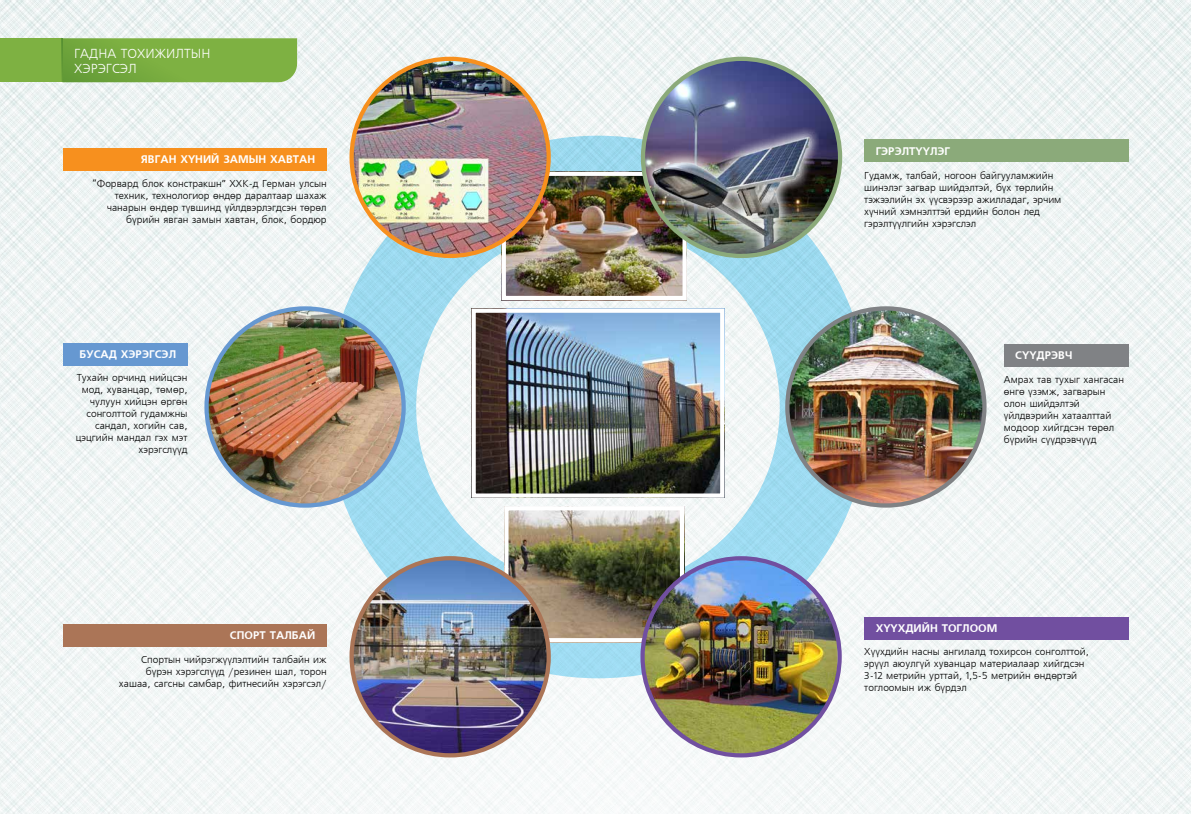
<style>
.page{position:relative;width:1191px;height:814px;background:#fff}
.page>*{position:absolute;margin:0;border:0;box-sizing:border-box;transform-origin:0 0}
.t1{font:13px/15.6px "Mogul Freeset";color:#fff}
.t2{font:700 11px "Mogul Freeset";color:#fff}
.t3{font:10px/12px "Mogul Freeset";color:#000}
</style>
<div class="page">
<img style="left:0;top:0;width:1191px;height:814px">
<svg style="left:327px;top:136px;width:542px;height:542px"></svg>
<img style="left:476px;top:313px;width:243px;height:179px">
<div style="left:471px;top:308px;width:253px;height:189px;border:4px solid #fff"></div>
<img style="left:509px;top:511px;width:170px;height:126px">
<div style="left:504px;top:506px;width:180px;height:136px;border:4px solid #fff"></div>
<img style="left:507px;top:177px;width:174px;height:118px">
<div style="left:502px;top:172px;width:184px;height:128px;border:4px solid #fff"></div>
<img style="left:787px;top:308px;width:197px;height:197px;border-radius:99px">
<div style="left:785px;top:306px;width:201px;height:201px;border:4px solid #808285;border-radius:50%"></div>
<img style="left:206px;top:308px;width:197px;height:197px;border-radius:99px">
<div style="left:204px;top:306px;width:202px;height:201px;border:4px solid #6698d1;border-radius:50%"></div>
<img style="left:351px;top:558px;width:198px;height:197px;border-radius:99px">
<div style="left:349px;top:556px;width:202px;height:201px;border:4px solid #ab7557;border-radius:50%"></div>
<img style="left:643px;top:59px;width:197px;height:197px;border-radius:99px">
<img style="left:643px;top:127px;width:176px;height:133px">
<img style="left:642px;top:558px;width:197px;height:197px;border-radius:99px">
<div style="left:640px;top:556px;width:201px;height:201px;border:4px solid #714fa0;border-radius:50%"></div>
<div style="left:0;top:38px;width:63px;height:44px;background:#7eb142"></div>
<hr style="left:61px;top:38px;width:1px;height:44px;background:#006a38">
<svg style="left:62px;top:38px;width:235px;height:44px"></svg>
<img style="left:351px;top:59px;width:197px;height:197px;border-radius:99px">
<div style="left:349px;top:57px;width:202px;height:201px;border:4px solid #f7901e;border-radius:50%"></div>
<div style="left:864px;top:140px;width:264px;height:22px;background:#8baa7a"></div>
<div style="left:1003px;top:344px;width:125px;height:23px;background:#808285"></div>
<div style="left:864px;top:616px;width:264px;height:23px;background:#714fa0"></div>
<div style="left:63px;top:624px;width:264px;height:23px;background:#ab7557"></div>
<div style="left:63px;top:343px;width:124px;height:23px;background:#6698d1"></div>
<div style="left:63px;top:148px;width:264px;height:23px;background:#f7901e"></div>
<h1 class="t1" style="left:74px;top:46px;width:138px">Гадна Тохижилтын хэрэгсЭЛ</h1>
<p class="t2" style="left:141px;top:153px;width:174px">Явган хүни й замын хавтан</p>
<p class="t3" style="left:93px;top:178px;width:235px;text-align:right">“Форвард блок констракшн” ХХК-д Герман улсын техник, технологиор өндөр даралтаар шахаж чанарын өндөр түвшинд үйлдвэрлэгдсэн төрөл бүрийн явган замын хавтан, блок, бордюр</p>
<p class="t2" style="left:79px;top:348px;width:98px">Бусад хэрэгсэл</p>
<p class="t3" style="left:76px;top:372px;width:113px;text-align:right">Тухайн орчинд нийцсэн мод, хуванцар, төмөр, чулуун хийцэн өргөн сонголттой гудамжны сандал, хогийн сав, цэцгийн мандал гэх мэт хэрэгслүүд</p>
<p class="t2" style="left:230px;top:629px;width:23px">Спорт</p>
<p class="t2" style="left:270px;top:629px;width:47px">талбай</p>
<p class="t3" style="left:119px;top:653px;width:209px;text-align:right">Спортын чийрэгжүүлэлтийн талбайн иж бүрэн хэрэгслүүд /резинен шал, торон хашаа, сагсны самбар, фитнесийн хэрэгсэл/</p>
<p class="t2" style="left:875px;top:145px;width:75px">Гэрэлтүүлэг</p>
<p class="t3" style="left:864px;top:170px;width:199px">Гудамж, талбай, ногоон байгууламжийн шинэлэг загвар шийдэлтэй, бүх төрлийн тэжээлийн эх үүсвэрээр ажилладаг, эрчим хүчний хэмнэлттэй ердийн болон лед гэрэлтүүлгийн хэрэгслэл</p>
<p class="t2" style="left:1015px;top:349px;width:59px">Сүүдрэвч</p>
<p class="t3" style="left:1003px;top:374px;width:122px">Амрах тав тухыг хангасан өнгө үзэмж, загварын олон шийдэлтэй үйлдвэрийн хатаалттай модоор хийгдсэн төрөл бүрийн сүүдрэвчүүд</p>
<p class="t2" style="left:875px;top:621px;width:123px">Хүүхдийн тоглоом</p>
<p class="t3" style="left:864px;top:646px;width:226px">Хүүхдийн насны ангилалд тохирсон сонголттой, эрүүл аюулгүй хуванцар материалаар хийгдсэн 3-12 метрийн урттай, 1,5-5 метрийн өндөртэй тоглоомын иж бүрдэл</p>
</div>
